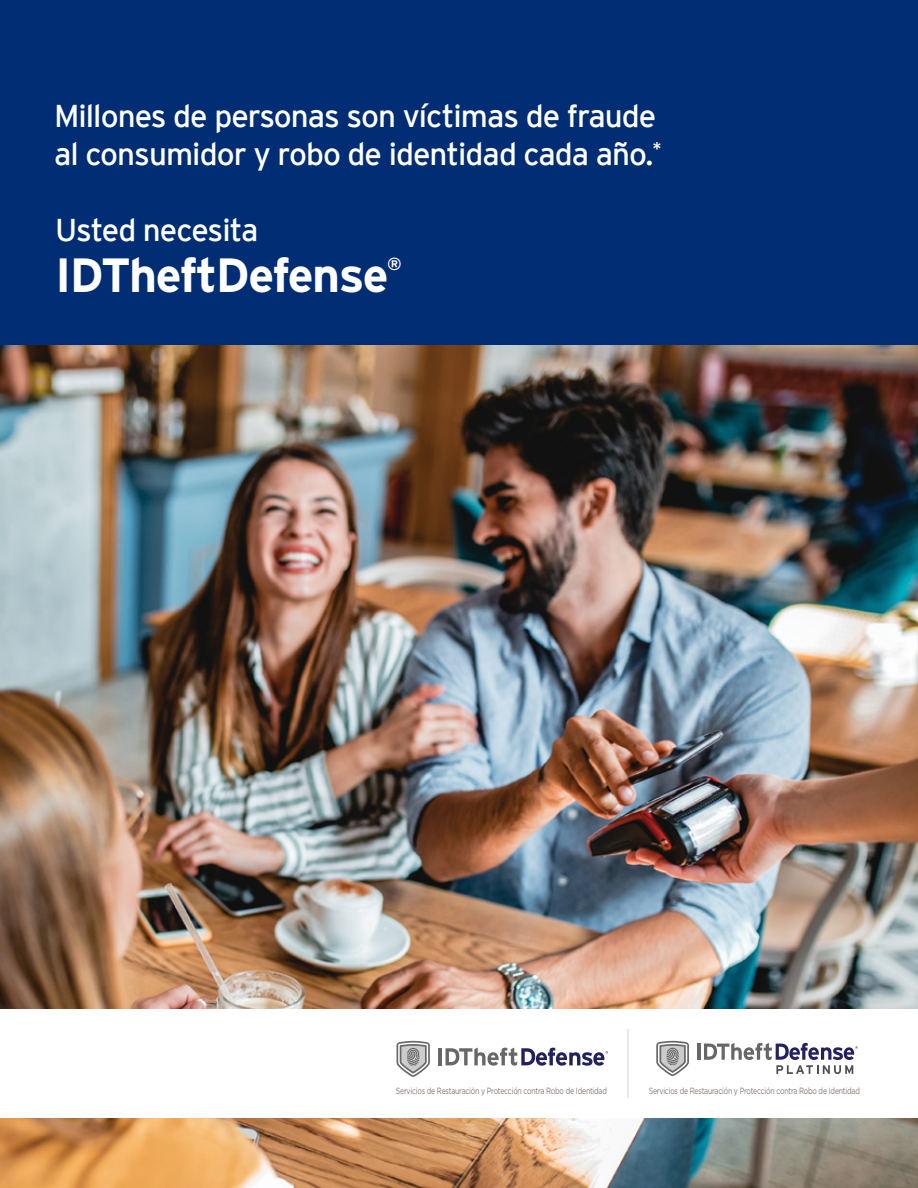
<style>
.page{position:relative;width:918px;height:1188px;background:#fff}
.page>*{position:absolute;margin:0;border:0;box-sizing:border-box;transform-origin:0 0}
.t1{font:700 48px "Interstate";letter-spacing:-.03em;color:#fff}
.t2{font:31.5px/37.8px "Interstate";letter-spacing:-.03em;color:#fff}
.t3{font:700 17.55px "Interstate";color:#fff}
.t4{font:9px "Gotham";letter-spacing:-.03em;color:#847770;scale:.77 1}
</style>
<div class="page">
<div style="left:0;top:0;width:918px;height:352px;background:#002d74"></div>
<img style="left:0;top:346px;width:918px;height:842px">
<div style="left:0;top:1010px;width:918px;height:108px;background:#fff"></div>
<hr style="left:698px;top:1044px;width:3px;height:16px;background:#676767">
<svg style="left:656px;top:1040px;width:33px;height:36px"></svg>
<svg style="left:704px;top:1043px;width:154px;height:31px"></svg>
<hr style="left:439px;top:1048px;width:3px;height:17px;background:#676767">
<svg style="left:446px;top:1048px;width:162px;height:18px"></svg>
<svg style="left:396px;top:1040px;width:34px;height:37px"></svg>
<hr style="left:627px;top:1029px;width:1px;height:69px;background:#d1d3d4">
<h2 class="t2" style="left:54px;top:97px;width:609px">Millones de personas son víctimas de fraude al consumidor y robo de identidad cada año.<sup>*</sup></h2>
<h2 class="t2" style="left:55px;top:210px;width:205px">Usted necesita</h2>
<h1 class="t1" style="left:55px;top:248px;width:335px">IDTheftDefense</h1>
<h3 class="t3" style="left:387px;top:254px;width:16px">®</h3>
<p class="t4" style="left:396px;top:1085px;width:276px">Servicios de Restauración y Protección contra Robo de Identidad</p>
<p class="t4" style="left:649px;top:1085px;width:276px">Servicios de Restauración y Protección contra Robo de Identidad</p>
</div>
